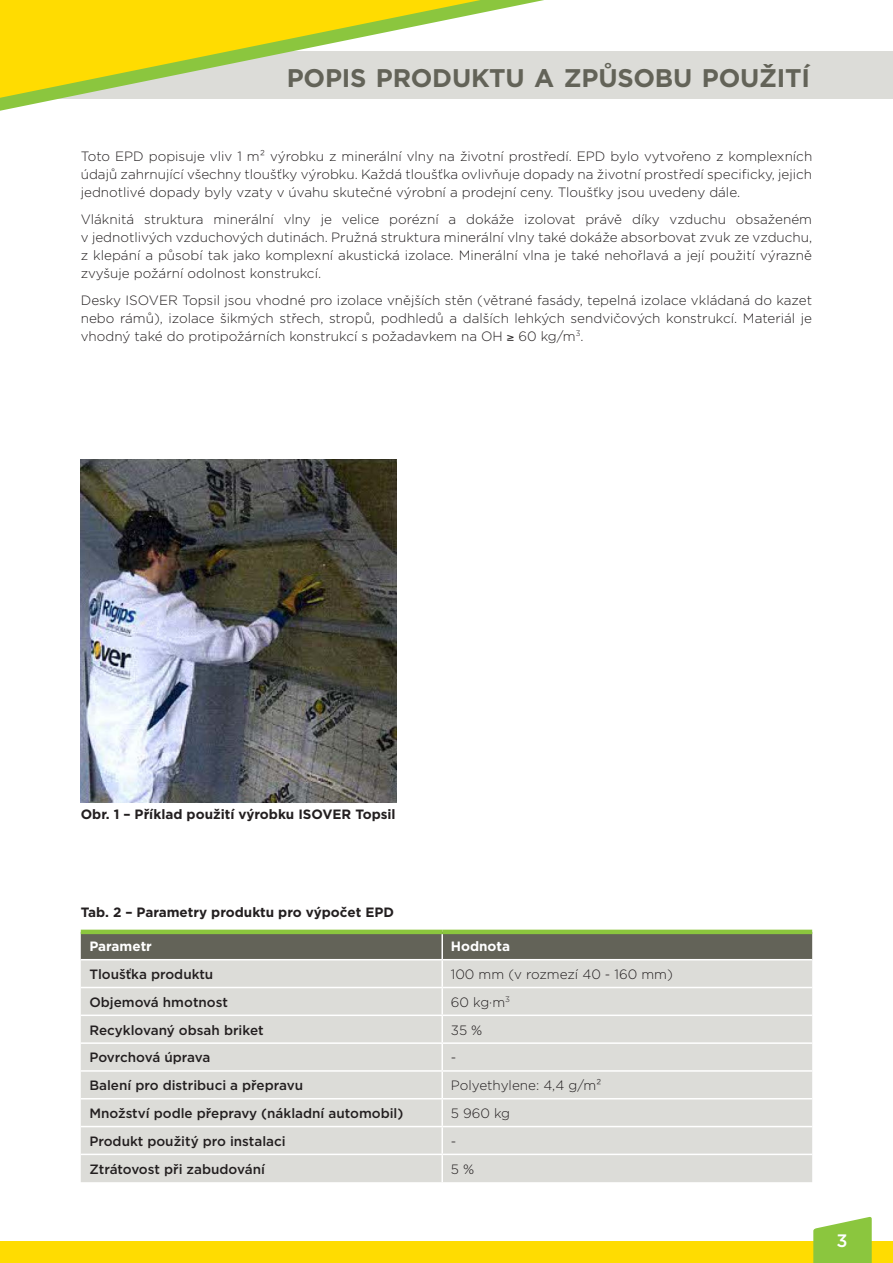
<style>
.page{position:relative;width:893px;height:1263px;background:#fff}
.page>*{position:absolute;margin:0;border:0;box-sizing:border-box;transform-origin:0 0}
.t1{font:700 25.5px "Gotham";letter-spacing:-.01em;color:#636358}
.t2{font:500 18px "Gotham";color:#fff}
.t3{font:300 13.5px/18px "Gotham";color:#231f20;text-align:justify}
.t4{font:500 13.5px "Gotham";color:#231f20}
.t5{font:700 13.5px "Gotham";color:#231f20}
.t6{font:700 13.5px "Gotham";color:#fff}
.t7{font:500 13.5px "Gotham";letter-spacing:-.02em;color:#231f20}
</style>
<div class="page">
<div style="left:0;top:51px;width:893px;height:47px;background:#dcdcd8"></div>
<div style="left:0;top:1242px;width:893px;height:21px;background:#ffdc01"></div>
<svg style="left:813px;top:1217px;width:59px;height:46px;background:#9acd56"></svg>
<svg style="left:0;top:0;width:544px;height:111px"></svg>
<img style="left:81px;top:459px;width:315px;height:344px">
<div style="left:81px;top:934px;width:731px;height:25px;background:#636358"></div>
<div style="left:81px;top:960px;width:731px;height:222px;background:#dcdcd8"></div>
<hr style="left:81px;top:930px;width:361px;height:4px;background:#8bc63e">
<hr style="left:442px;top:930px;width:370px;height:4px;background:#8bc63e">
<hr style="left:441px;top:934px;width:2px;height:25px;background:#fff">
<hr style="left:81px;top:987px;width:361px;height:1px;background:#fff">
<hr style="left:81px;top:1014px;width:361px;height:2px;background:#fff">
<hr style="left:81px;top:1042px;width:361px;height:2px;background:#fff">
<hr style="left:81px;top:1070px;width:361px;height:2px;background:#fff">
<hr style="left:81px;top:1098px;width:361px;height:1px;background:#fff">
<hr style="left:81px;top:1126px;width:361px;height:1px;background:#fff">
<hr style="left:81px;top:1153px;width:361px;height:2px;background:#fff">
<hr style="left:441px;top:960px;width:2px;height:27px;background:#fff">
<hr style="left:441px;top:988px;width:2px;height:26px;background:#fff">
<hr style="left:442px;top:987px;width:370px;height:1px;background:#fff">
<hr style="left:441px;top:1016px;width:2px;height:26px;background:#fff">
<hr style="left:442px;top:1014px;width:370px;height:2px;background:#fff">
<hr style="left:441px;top:1044px;width:2px;height:26px;background:#fff">
<hr style="left:442px;top:1042px;width:370px;height:2px;background:#fff">
<hr style="left:441px;top:1072px;width:2px;height:26px;background:#fff">
<hr style="left:442px;top:1070px;width:370px;height:2px;background:#fff">
<hr style="left:441px;top:1099px;width:2px;height:27px;background:#fff">
<hr style="left:442px;top:1098px;width:370px;height:1px;background:#fff">
<hr style="left:441px;top:1127px;width:2px;height:26px;background:#fff">
<hr style="left:442px;top:1126px;width:370px;height:1px;background:#fff">
<hr style="left:441px;top:1155px;width:2px;height:27px;background:#fff">
<hr style="left:442px;top:1153px;width:370px;height:2px;background:#fff">
<h1 class="t1" style="left:287px;top:61px;width:525px">POPIS PRODUKTU A ZPŮSOBU POUŽITÍ</h1>
<p class="t3" style="left:81px;top:147px;width:733px">Toto EPD popisuje vliv 1 m² výrobku z minerální vlny na životní prostředí. EPD bylo vytvořeno z komplexních údajů zahrnující všechny tloušťky výrobku. Každá tloušťka ovlivňuje dopady na životní prostředí specificky, jejich jednotlivé dopady byly vzaty v úvahu skutečné výrobní a prodejní ceny. Tloušťky jsou uvedeny dále.</p>
<p class="t3" style="left:81px;top:210px;width:733px">Vláknitá struktura minerální vlny je velice porézní a dokáže izolovat právě díky vzduchu obsaženém v jednotlivých vzduchových dutinách. Pružná struktura minerální vlny také dokáže absorbovat zvuk ze vzduchu, z klepání a působí tak jako komplexní akustická izolace. Minerální vlna je také nehořlavá a její použití výrazně zvyšuje požární odolnost konstrukcí.</p>
<p class="t3" style="left:81px;top:291px;width:733px">Desky ISOVER Topsil jsou vhodné pro izolace vnějších stěn (větrané fasády, tepelná izolace vkládaná do kazet nebo rámů), izolace šikmých střech, stropů, podhledů a dalších lehkých sendvičových konstrukcí. Materiál je vhodný také do protipožárních konstrukcí s požadavkem na OH ≥ 60 kg/m<sup>3</sup>.</p>
<p class="t5" style="left:81px;top:805px;width:316px">Obr. 1 – Příklad použití výrobku ISOVER Topsil</p>
<p class="t5" style="left:81px;top:903px;width:315px">Tab. 2 – Parametry produktu pro výpočet EPD</p>
<p class="t6" style="left:89px;top:937px;width:64px">Parametr</p>
<p class="t6" style="left:451px;top:937px;width:61px">Hodnota</p>
<p class="t4" style="left:89px;top:965px;width:125px">Tloušťka produktu</p>
<p class="t3" style="left:451px;top:965px;width:223px">100 mm (v rozmezí 40 - 160 mm)</p>
<p class="t4" style="left:89px;top:993px;width:140px">Objemová hmotnost</p>
<p class="t3" style="left:451px;top:993px;width:61px">60 kg·m<sup>3</sup></p>
<p class="t4" style="left:89px;top:1021px;width:176px">Recyklovaný obsah briket</p>
<p class="t3" style="left:451px;top:1020px;width:33px">35 %</p>
<p class="t7" style="left:89px;top:1049px;width:122px">Povrchová úprava</p>
<p class="t3" style="left:451px;top:1048px;width:7px">-</p>
<p class="t4" style="left:89px;top:1077px;width:215px">Balení pro distribuci a přepravu</p>
<p class="t3" style="left:451px;top:1076px;width:152px">Polyethylene: 4,4 g/m²</p>
<p class="t4" style="left:89px;top:1104px;width:316px">Množství podle přepravy (nákladní automobil)</p>
<p class="t3" style="left:451px;top:1104px;width:61px">5 960 kg</p>
<p class="t4" style="left:89px;top:1132px;width:198px">Produkt použitý pro instalaci</p>
<p class="t3" style="left:451px;top:1132px;width:7px">-</p>
<p class="t4" style="left:89px;top:1160px;width:177px">Ztrátovost při zabudování</p>
<p class="t3" style="left:451px;top:1159px;width:25px">5 %</p>
<h2 class="t2" style="left:836px;top:1228px;width:13px">3</h2>
</div>
